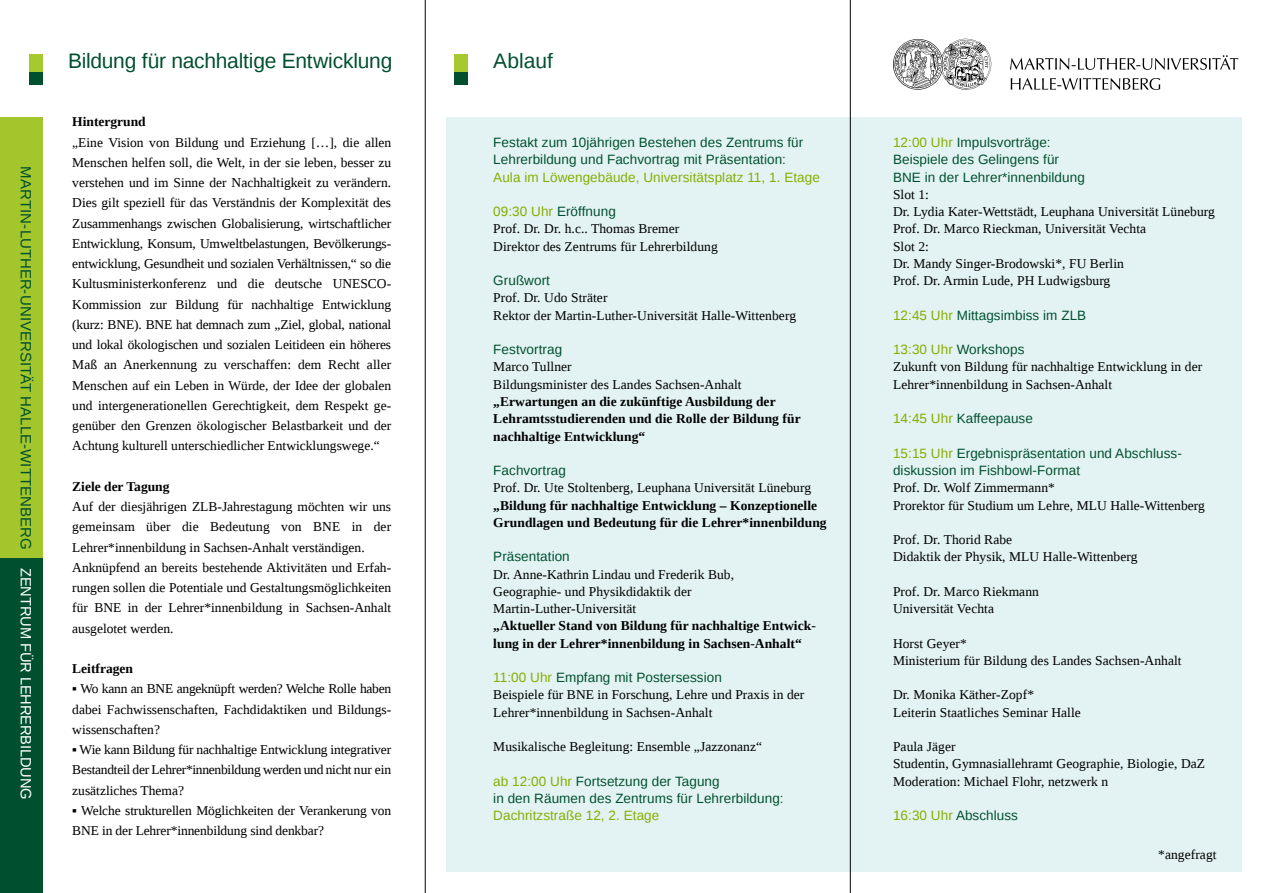
<style>
.page{position:relative;width:1263px;height:893px;background:#fff}
.page>*{position:absolute;margin:0;border:0;box-sizing:border-box;transform-origin:0 0}
.t1{font:21px "Liberation Sans";letter-spacing:-.01em;color:#00502f}
.t2{font:15px "Liberation Sans";color:#00502f}
.t3{font:13.5px/20.2px "Liberation Serif";letter-spacing:.005em;color:#000}
.t4{font:13.5px/17.2px "Liberation Sans";letter-spacing:.005em;color:#00502f}
.t5{font:700 13.5px/17.2px "Liberation Serif";letter-spacing:.005em;color:#000}
.t6{font:13.5px "Liberation Sans";letter-spacing:.005em;color:#87ad00}
.s1{color:#fff}
.s2{color:#87ad00}
</style>
<div class="page">
<div style="left:446px;top:117px;width:796px;height:755px;background:#e3f3f3"></div>
<div style="left:0;top:557px;width:43px;height:336px;background:#00502f"></div>
<div style="left:0;top:117px;width:43px;height:440px;background:#a3c62d"></div>
<div style="left:454px;top:54px;width:14px;height:31px;background:#00502f"></div>
<div style="left:454px;top:54px;width:14px;height:18px;background:#a5c92e"></div>
<div style="left:29px;top:54px;width:14px;height:31px;background:#00502f"></div>
<div style="left:29px;top:54px;width:14px;height:18px;background:#a5c92e"></div>
<svg style="left:1011px;top:78px;width:149px;height:12px"></svg>
<svg style="left:1010px;top:55px;width:228px;height:15px"></svg>
<svg style="left:893px;top:39px;width:98px;height:51px"></svg>
<hr style="left:425px;top:0;width:1px;height:893px;background:#000">
<hr style="left:850px;top:0;width:1px;height:893px;background:#000">
<p class="t2" style="left:35px;top:166px;width:635px;rotate:90deg">MARTIN-LUTHER-UNIVERSITÄT HALLE-WITTENBERG <span class="s1">ZENTRUM FÜR LEHRERBILDUNG</span></p>
<h1 class="t1" style="left:68px;top:49px;width:326px">Bildung für nachhaltige Entwicklung</h1>
<p class="t5" style="left:72px;top:113px;width:75px">Hintergrund</p>
<p class="t3" style="left:72px;top:132px;width:320px;text-align:justify">„Eine Vision von Bildung und Erziehung […], die allen Menschen helfen soll, die Welt, in der sie leben, besser zu verstehen und im Sinne der Nachhaltigkeit zu verändern.<br>Dies gilt speziell für das Verständnis der Komplexität des Zusammenhangs zwischen Globalisierung, wirtschaftlicher Entwicklung, Konsum, Umweltbelastungen, Bevölkerungs&shy;entwicklung, Gesundheit und sozialen Verhältnissen,“ so die Kultusministerkonferenz und die deutsche UNESCO-Kommission zur Bildung für nachhaltige Entwicklung (kurz: BNE). BNE hat demnach zum „Ziel, global, national und lokal ökologischen und sozialen Leitideen ein höheres Maß an Anerkennung zu verschaffen: dem Recht aller Menschen auf ein Leben in Würde, der Idee der globalen und intergenerationellen Gerechtigkeit, dem Respekt ge&shy;genüber den Grenzen ökologischer Belastbarkeit und der Achtung kulturell unterschiedlicher Entwicklungswege.“</p>
<p class="t5" style="left:72px;top:477px;width:99px">Ziele der Tagung</p>
<p class="t3" style="left:72px;top:496px;width:320px">Auf der diesjährigen ZLB-Jahrestagung möchten wir uns gemeinsam über die Bedeutung von BNE in der Lehrer*innenbildung in Sachsen-Anhalt verständigen.<br>Anknüpfend an bereits bestehende Aktivitäten und Erfah&shy;rungen sollen die Potentiale und Gestaltungsmöglichkeiten für BNE in der Lehrer*innenbildung in Sachsen-Anhalt ausgelotet werden.</p>
<p class="t5" style="left:72px;top:660px;width:62px">Leitfragen</p>
<p class="t3" style="left:72px;top:679px;width:320px;text-align:justify">▪ Wo kann an BNE angeknüpft werden? Welche Rolle haben dabei Fachwissenschaften, Fachdidaktiken und Bildungs&shy;wissenschaften?</p>
<p class="t3" style="left:72px;top:739px;width:320px;text-align:justify">▪ Wie kann Bildung für nachhaltige Entwicklung integrativer Bestandteil der Lehrer*innenbildung werden und nicht nur ein zusätzliches Thema?</p>
<p class="t3" style="left:72px;top:800px;width:320px">▪ Welche strukturellen Möglichkeiten der Verankerung von<br>BNE in der Lehrer*innenbildung sind denkbar?</p>
<h1 class="t1" style="left:493px;top:49px;width:61px">Ablauf</h1>
<p class="t4" style="left:493px;top:134px;width:312px">Festakt zum 10jährigen Bestehen des Zentrums für<br>Lehrerbildung und Fachvortrag mit Präsentation:</p>
<p class="t6" style="left:493px;top:169px;width:328px">Aula im Löwengebäude, Universitätsplatz 11, 1. Etage</p>
<p class="t4" style="left:493px;top:203px;width:124px"><span class="s2">09:30 Uhr</span> Eröffnung</p>
<p class="t3" style="left:493px;top:220px;width:226px;line-height:17.2px">Prof. Dr. Dr. h.c.. Thomas Bremer<br>Direktor des Zentrums für Lehrerbildung</p>
<p class="t4" style="left:493px;top:272px;width:58px">Grußwort</p>
<p class="t3" style="left:493px;top:289px;width:304px;line-height:17.2px">Prof. Dr. Udo Sträter<br>Rektor der Martin-Luther-Universität Halle-Wittenberg</p>
<p class="t4" style="left:493px;top:341px;width:70px">Festvortrag</p>
<p class="t3" style="left:493px;top:358px;width:250px;line-height:17.2px">Marco Tullner<br>Bildungsminister des Landes Sachsen-Anhalt</p>
<p class="t5" style="left:493px;top:393px;width:309px">„Erwartungen an die zukünftige Ausbildung der<br>Lehramtsstudierenden und die Rolle der Bildung für nachhaltige Entwicklung“</p>
<p class="t4" style="left:493px;top:462px;width:74px">Fachvortrag</p>
<p class="t3" style="left:493px;top:478px;width:319px">Prof. Dr. Ute Stoltenberg, Leuphana Universität Lüneburg</p>
<p class="t5" style="left:493px;top:496px;width:335px">„Bildung für nachhaltige Entwicklung – Konzeptionelle<br>Grundlagen und Bedeutung für die Lehrer*innenbildung</p>
<p class="t4" style="left:493px;top:549px;width:78px">Präsentation</p>
<p class="t3" style="left:493px;top:565px;width:242px;line-height:17.2px">Dr. Anne-Kathrin Lindau und Frederik Bub,<br>Geographie- und Physikdidaktik der<br>Martin-Luther-Universität</p>
<p class="t5" style="left:493px;top:617px;width:324px">„Aktueller Stand von Bildung für nachhaltige Entwick&shy;lung in der Lehrer*innenbildung in Sachsen-Anhalt“</p>
<p class="t4" style="left:493px;top:669px;width:230px"><span class="s2">11:00 Uhr</span> Empfang mit Postersession</p>
<p class="t3" style="left:493px;top:686px;width:313px;line-height:17.2px">Beispiele für BNE in Forschung, Lehre und Praxis in der<br>Lehrer*innenbildung in Sachsen-Anhalt</p>
<p class="t3" style="left:493px;top:736px;width:270px">Musikalische Begleitung: Ensemble „Jazzonanz“</p>
<p class="t4" style="left:493px;top:773px;width:292px"><span class="s2">ab 12:00 Uhr</span> Fortsetzung der Tagung<br>in den Räumen des Zentrums für Lehrerbildung:</p>
<p class="t6" style="left:493px;top:808px;width:168px">Dachritzstraße 12, 2. Etage</p>
<p class="t4" style="left:893px;top:134px;width:193px"><span class="s2">12:00 Uhr</span> Impulsvorträge:<br>Beispiele des Gelingens für<br>BNE in der Lehrer*innenbildung</p>
<p class="t3" style="left:893px;top:186px;width:323px;line-height:17.2px">Slot 1:<br>Dr. Lydia Kater-Wettstädt, Leuphana Universität Lüneburg<br>Prof. Dr. Marco Rieckman, Universität Vechta<br>Slot 2:<br>Dr. Mandy Singer-Brodowski*, FU Berlin<br>Prof. Dr. Armin Lude, PH Ludwigsburg</p>
<p class="t4" style="left:893px;top:307px;width:195px"><span class="s2">12:45 Uhr</span> Mittagsimbiss im ZLB</p>
<p class="t4" style="left:893px;top:341px;width:133px"><span class="s2">13:30 Uhr</span> Workshops</p>
<p class="t3" style="left:893px;top:358px;width:311px;line-height:17.2px">Zukunft von Bildung für nachhaltige Entwicklung in der<br>Lehrer*innenbildung in Sachsen-Anhalt</p>
<p class="t4" style="left:893px;top:410px;width:141px"><span class="s2">14:45 Uhr</span> Kaffeepause</p>
<p class="t4" style="left:893px;top:445px;width:290px"><span class="s2">15:15 Uhr</span> Ergebnispräsentation und Abschluss&shy;diskussion im Fishbowl-Format</p>
<p class="t3" style="left:893px;top:479px;width:313px;line-height:17.2px">Prof. Dr. Wolf Zimmermann*<br>Prorektor für Studium um Lehre, MLU Halle-Wittenberg</p>
<p class="t3" style="left:893px;top:531px;width:246px;line-height:17.2px">Prof. Dr. Thorid Rabe<br>Didaktik der Physik, MLU Halle-Wittenberg</p>
<p class="t3" style="left:893px;top:583px;width:147px;line-height:17.2px">Prof. Dr. Marco Riekmann<br>Universität Vechta</p>
<p class="t3" style="left:893px;top:634px;width:290px;line-height:17.2px">Horst Geyer*<br>Ministerium für Bildung des Landes Sachsen-Anhalt</p>
<p class="t3" style="left:893px;top:686px;width:189px;line-height:17.2px">Dr. Monika Käther-Zopf*<br>Leiterin Staatliches Seminar Halle</p>
<p class="t3" style="left:893px;top:738px;width:314px;line-height:17.2px">Paula Jäger<br>Studentin, Gymnasiallehramt Geographie, Biologie, DaZ<br>Moderation: Michael Flohr, netzwerk n</p>
<p class="t4" style="left:893px;top:807px;width:127px"><span class="s2">16:30 Uhr</span> Abschluss</p>
<p class="t3" style="left:1158px;top:844px;width:60px">*angefragt</p>
</div>
